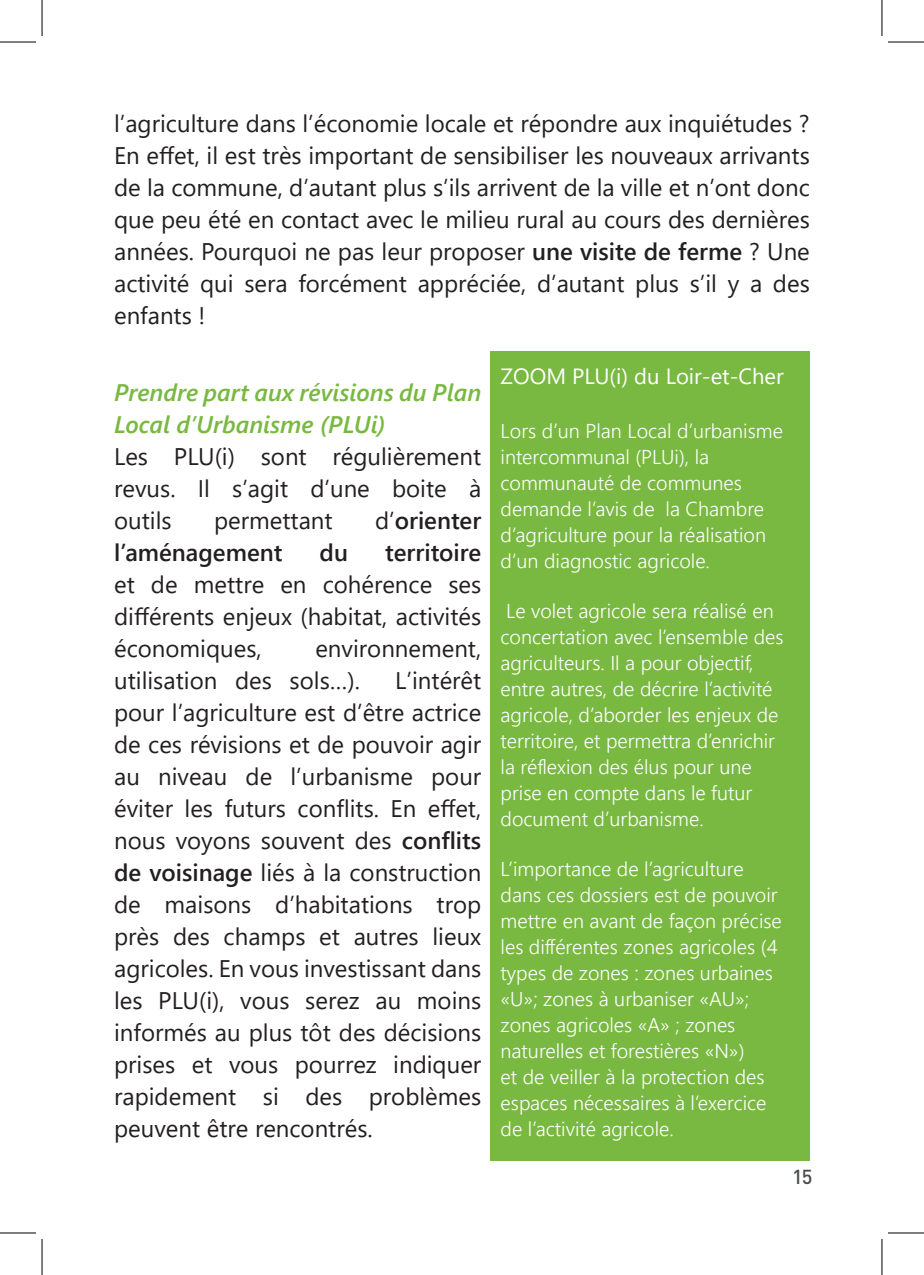
<style>
.page{position:relative;width:924px;height:1275px;background:#fff}
.page>*{position:absolute;margin:0;border:0;box-sizing:border-box;transform-origin:0 0}
.t1{font:24px/32px "Segoe UI";color:#231f20;text-align:justify}
.t2{font:italic 600 24px/32px "Segoe UI";color:#79b942}
.t3{font:600 24px "Segoe UI";color:#231f20}
.t4{font:22px "Segoe UI";color:#fff}
.t5{font:300 20px/26px "Segoe UI";color:#fff}
.t6{font:500 20px "DIN Pro";color:#4a4b4c}
.s1{font-weight:600}
.s2{font-weight:400}
</style>
<div class="page">
<div style="left:490px;top:352px;width:319px;height:809px;background:#79b942"></div>
<hr style="left:0;top:42px;width:36px;height:1px;background:#000">
<hr style="left:887px;top:42px;width:36px;height:1px;background:#000">
<hr style="left:0;top:1232px;width:36px;height:1px;background:#000">
<hr style="left:887px;top:1232px;width:36px;height:1px;background:#000">
<hr style="left:42px;top:0;width:1px;height:36px;background:#000">
<hr style="left:42px;top:1239px;width:1px;height:36px;background:#000">
<hr style="left:881px;top:0;width:1px;height:36px;background:#000">
<hr style="left:881px;top:1239px;width:1px;height:36px;background:#000">
<p class="t1" style="left:114px;top:105px;width:696px">l’agriculture dans l’économie locale et répondre aux inquiétudes ?</p>
<p class="t1" style="left:114px;top:137px;width:697px">En effet, il est très important de sensibiliser les nouveaux arrivants de la commune, d’autant plus s’ils arrivent de la ville et n’ont donc que peu été en contact avec le milieu rural au cours des dernières années. Pourquoi ne pas leur proposer <span class="s1">une visite de ferme</span> ? Une activité qui sera forcément appréciée, d’autant plus s’il y a des enfants !</p>
<p class="t2" style="left:114px;top:373px;width:368px">Prendre part aux révisions du Plan<br>Local d’Urbanisme (PLUi)</p>
<p class="t1" style="left:114px;top:438px;width:368px">Les PLU(i) sont régulièrement revus. Il s’agit d’une boite à outils</p>
<p class="t1" style="left:214px;top:502px;width:120px">permettant</p>
<p class="t3" style="left:375px;top:498px;width:108px"><span class="s2">d’</span>orienter</p>
<p class="t3" style="left:114px;top:530px;width:170px">l’aménagement</p>
<p class="t3" style="left:319px;top:530px;width:30px">du</p>
<p class="t1" style="left:114px;top:534px;width:368px;text-indent:271px"><span class="s1">territoire </span>et de mettre en cohérence ses différents enjeux (habitat, activités économiques,</p>
<p class="t1" style="left:114px;top:630px;width:368px;text-indent:201px">environnement, utilisation des sols…).</p>
<p class="t1" style="left:114px;top:662px;width:368px;text-indent:281px">L’intérêt pour l’agriculture est d’être actrice de ces révisions et de pouvoir agir au niveau de l’urbanisme pour éviter les futurs conflits. En effet, nous voyons souvent des <span class="s1">conflits de voisinage</span> liés à la construction de maisons d’habitations trop près des champs et autres lieux agricoles. En vous investissant dans les PLU(i), vous serez au moins informés au plus tôt des décisions prises et vous pourrez indiquer rapidement si des problèmes peuvent être rencontrés.</p>
<p class="t4" style="left:500px;top:355px;width:284px">ZOOM PLU(i) du Loir-et-Cher</p>
<p class="t5" style="left:500px;top:416px;width:284px">Lors d’un Plan Local d’urbanisme intercommunal (PLUi), la communauté de communes demande l’avis de la Chambre d’agriculture pour la réalisation d’un diagnostic agricole.</p>
<p class="t5" style="left:500px;top:596px;width:284px">Le volet agricole sera réalisé en concertation avec l’ensemble des agriculteurs. Il a pour objectif, entre autres, de décrire l’activité agricole, d’aborder les enjeux de territoire, et permettra d’enrichir la réflexion des élus pour une prise en compte dans le futur document d’urbanisme.</p>
<p class="t5" style="left:500px;top:854px;width:283px">L’importance de l’agriculture dans ces dossiers est de pouvoir mettre en avant de façon précise les différentes zones agricoles (4 types de zones : zones urbaines «U»; zones à urbaniser «AU»; zones agricoles «A» ; zones naturelles et forestières «N»)<br>et de veiller à la protection des espaces nécessaires à l’exercice de l’activité agricole.</p>
<p class="t6" style="left:791px;top:1163px;width:22px">15</p>
</div>
